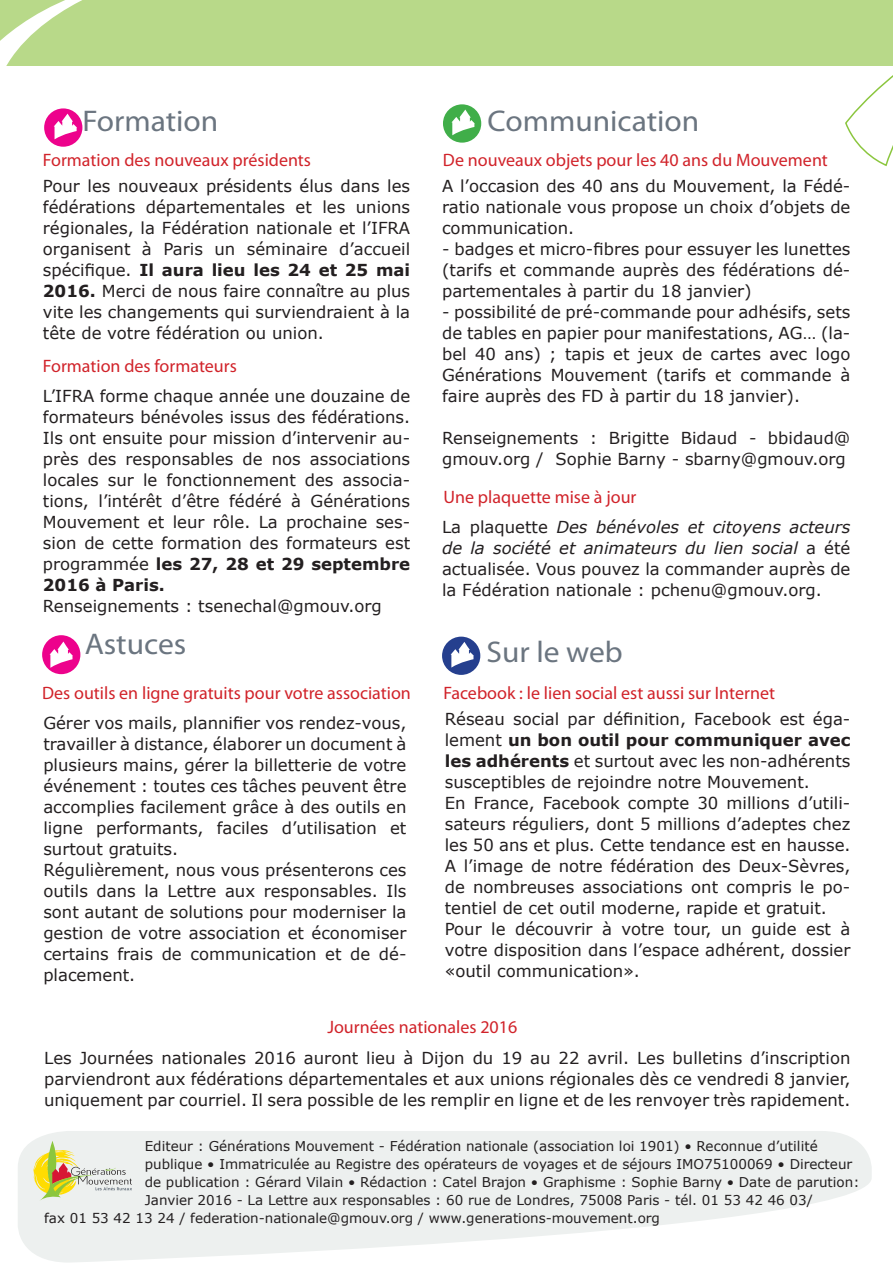
<style>
.page{position:relative;width:893px;height:1263px;background:#fff}
.page>*{position:absolute;margin:0;border:0;box-sizing:border-box;transform-origin:0 0}
.t1{font:30px "Myriad Pro";color:#6b7580;scale:1.05 1}
.t2{font:18px "Myriad Pro";color:#d1232a}
.t3{font:16.5px/21px "Verdana";color:#231f20;text-align:justify}
.t4{font:13.5px "Verdana";color:#231f20}
.s1{font-weight:700}
.s2{font-style:italic}
</style>
<div class="page">
<svg style="left:18px;top:1131px;width:854px;height:131px;fill:#edf0ef"></svg>
<svg style="left:845px;top:75px;width:48px;height:92px"></svg>
<div style="left:0;top:0;width:893px;height:66px;background:#b8d989"></div>
<svg style="left:0;top:0;width:82px;height:66px"></svg>
<svg style="left:33px;top:1141px;width:99px;height:60px;background:#dfdbb6"></svg>
<div style="left:443px;top:104px;width:38px;height:39px;background:#40ae49;border-radius:50%"></div>
<svg style="left:451px;top:110px;width:24px;height:25px"></svg>
<div style="left:442px;top:637px;width:38px;height:38px;background:#253f8e;border-radius:50%"></div>
<svg style="left:451px;top:642px;width:23px;height:26px"></svg>
<div style="left:44px;top:108px;width:38px;height:39px;background:#ed028c;border-radius:50%"></div>
<svg style="left:54px;top:114px;width:23px;height:25px"></svg>
<div style="left:42px;top:635px;width:38px;height:39px;background:#ed028c;border-radius:50%"></div>
<svg style="left:50px;top:641px;width:23px;height:27px"></svg>
<h1 class="t1" style="left:82px;top:102px;width:131px">Formation</h1>
<p class="t2" style="left:43px;top:149px;width:270px">Formation des nouveaux présidents</p>
<p class="t3" style="left:43px;top:176px;width:369px">Pour les nouveaux présidents élus dans les fédérations départementales et les unions régionales, la Fédération nationale et l’IFRA organisent à Paris un séminaire d’accueil spécifique. <span class="s1">Il aura lieu les 24 et 25 mai 2016.</span> Merci de nous faire connaître au plus vite les changements qui surviendraient à la tête de votre fédération ou union.</p>
<p class="t2" style="left:43px;top:355px;width:195px">Formation des formateurs</p>
<p class="t3" style="left:43px;top:386px;width:369px">L’IFRA forme chaque année une douzaine de formateurs bénévoles issus des fédérations.<br>Ils ont ensuite pour mission d’intervenir au&shy;près des responsables de nos associations locales sur le fonctionnement des associa&shy;tions, l’intérêt d’être fédéré à Générations Mouvement et leur rôle. La prochaine ses&shy;sion de cette formation des formateurs est programmée <span class="s1">les 27, 28 et 29 septembre 2016 à Paris.</span></p>
<p class="t3" style="left:43px;top:596px;width:340px">Renseignements : tsenechal@gmouv.org</p>
<h1 class="t1" style="left:85px;top:626px;width:98px">Astuces</h1>
<p class="t2" style="left:42px;top:682px;width:370px">Des outils en ligne gratuits pour votre association</p>
<p class="t3" style="left:43px;top:712px;width:365px;text-align:left">Gérer vos mails, plannifier vos rendez-vous, travailler à distance, élaborer un document à plusieurs mains, gérer la billetterie de votre événement : toutes ces tâches peuvent être accomplies facilement grâce à des outils en ligne performants, faciles d’utilisation et surtout gratuits.<br>Régulièrement, nous vous présenterons ces outils dans la Lettre aux responsables. Ils sont autant de solutions pour moderniser la gestion de votre association et économiser certains frais de communication et de dé&shy;placement.</p>
<h1 class="t1" style="left:488px;top:103px;width:203px">Communication</h1>
<p class="t2" style="left:443px;top:149px;width:386px">De nouveaux objets pour les 40 ans du Mouvement</p>
<p class="t3" style="left:442px;top:176px;width:410px">A l’occasion des 40 ans du Mouvement, la Fédé&shy;ratio nationale vous propose un choix d’objets de communication.</p>
<p class="t3" style="left:442px;top:239px;width:410px">- badges et micro-fibres pour essuyer les lunettes (tarifs et commande auprès des fédérations dé&shy;partementales à partir du 18 janvier)</p>
<p class="t3" style="left:442px;top:302px;width:410px">- possibilité de pré-commande pour adhésifs, sets de tables en papier pour manifestations, AG… (la&shy;bel 40 ans) ; tapis et jeux de cartes avec logo Générations Mouvement (tarifs et commande à faire auprès des FD à partir du 18 janvier).</p>
<p class="t3" style="left:442px;top:428px;width:410px">Renseignements : Brigitte Bidaud - bbidaud@ gmouv.org / Sophie Barny - sbarny@gmouv.org</p>
<p class="t2" style="left:443px;top:486px;width:195px">Une plaquette mise à jour</p>
<p class="t3" style="left:442px;top:517px;width:410px">La plaquette <span class="s2">Des bénévoles et citoyens acteurs de la société et animateurs du lien social</span> a été actualisée. Vous pouvez la commander auprès de la Fédération nationale : pchenu@gmouv.org.</p>
<h1 class="t1" style="left:486px;top:633px;width:131px">Sur le web</h1>
<p class="t2" style="left:443px;top:682px;width:333px">Facebook : le lien social est aussi sur Internet</p>
<p class="t3" style="left:445px;top:709px;width:407px;text-align:left">Réseau social par définition, Facebook est éga&shy;lement <span class="s1">un bon outil pour communiquer avec les adhérents</span> et surtout avec les non-adhérents susceptibles de rejoindre notre Mouvement.<br>En France, Facebook compte 30 millions d’utili&shy;sateurs réguliers, dont 5 millions d’adeptes chez les 50 ans et plus. Cette tendance est en hausse.<br>A l’image de notre fédération des Deux-Sèvres, de nombreuses associations ont compris le po&shy;tentiel de cet outil moderne, rapide et gratuit.<br>Pour le découvrir à votre tour, un guide est à votre disposition dans l’espace adhérent, dossier «outil communication».</p>
<p class="t2" style="left:327px;top:1016px;width:191px">Journées nationales 2016</p>
<p class="t3" style="left:44px;top:1048px;width:808px">Les Journées nationales 2016 auront lieu à Dijon du 19 au 22 avril. Les bulletins d’inscription parviendront aux fédérations départementales et aux unions régionales dès ce vendredi 8 janvier, uniquement par courriel. Il sera possible de les remplir en ligne et de les renvoyer très rapidement.</p>
<p class="t4" style="left:145px;top:1137px;width:674px">Editeur : Générations Mouvement - Fédération nationale (association loi 1901) • Reconnue d’utilité</p>
<p class="t4" style="left:145px;top:1155px;width:709px">publique • Immatriculée au Registre des opérateurs de voyages et de séjours IMO75100069 • Directeur</p>
<p class="t4" style="left:145px;top:1173px;width:716px">de publication : Gérard Vilain • Rédaction : Catel Brajon • Graphisme : Sophie Barny • Date de parution:</p>
<p class="t4" style="left:145px;top:1191px;width:670px">Janvier 2016 - La Lettre aux responsables : 60 rue de Londres, 75008 Paris - tél. 01 53 42 46 03/</p>
<p class="t4" style="left:44px;top:1209px;width:617px">fax 01 53 42 13 24 / federation-nationale@gmouv.org / www.generations-mouvement.org</p>
</div>
